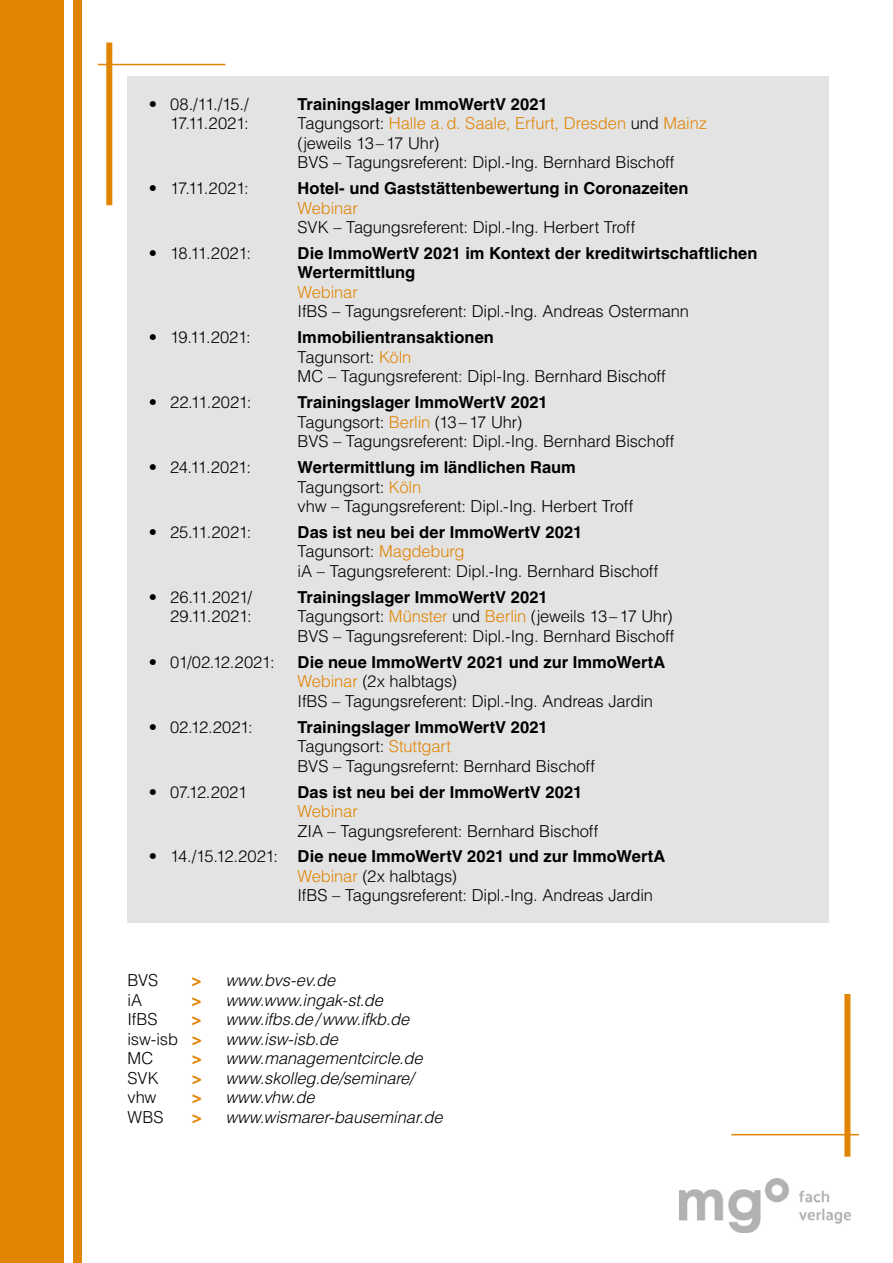
<style>
.page{position:relative;width:893px;height:1263px;background:#fff}
.page>*{position:absolute;margin:0;border:0;box-sizing:border-box;transform-origin:0 0}
.t1{font:300 16.5px/19.5px "Helvetica LT Std";letter-spacing:-.01em;color:#000}
.t2{font:700 16.5px/19.5px "Helvetica LT Std";color:#000}
.t3{font:italic 300 16.5px/19.5px "Helvetica LT Std";letter-spacing:-.01em;color:#000}
.t4{font:300 16.5px "Helvetica LT Std";letter-spacing:-.01em;color:#e18404}
.s1{color:#e18404}
.s2{font-weight:700}
.s3{font-weight:900;font-style:normal;color:#e18404}
.s4{font-style:normal}
</style>
<div class="page">
<div style="left:73px;top:0;width:9px;height:1263px;background:#e18404"></div>
<div style="left:0;top:0;width:64px;height:1263px;background:#e18404"></div>
<img style="left:679px;top:1178px;width:171px;height:55px">
<hr style="left:731px;top:1134px;width:128px;height:1px;background:#e18404">
<div style="left:844px;top:994px;width:6px;height:163px;background:#e18404"></div>
<hr style="left:98px;top:64px;width:127px;height:1px;background:#e18404">
<div style="left:106px;top:43px;width:6px;height:162px;background:#e18404"></div>
<div style="left:128px;top:77px;width:701px;height:846px;background:#e3e3e3"></div>
<p class="t1" style="left:149px;top:94px;width:101px">• 08./11./15./</p>
<p class="t2" style="left:298px;top:94px;width:251px">Trainingslager ImmoWertV 2021</p>
<p class="t1" style="left:170px;top:113px;width:80px">17.11.2021:</p>
<p class="t1" style="left:298px;top:113px;width:411px">Tagungsort: <span class="s1">Halle a.d. Saale, Erfurt, Dresden</span> und <span class="s1">Mainz </span>(jeweils 13–17 Uhr)<br>BVS – Tagungsreferent: Dipl.-Ing. Bernhard Bischoff</p>
<p class="t1" style="left:149px;top:178px;width:101px">• 17.11.2021:</p>
<p class="t2" style="left:298px;top:178px;width:392px">Hotel- und Gaststättenbewertung in Coronazeiten</p>
<p class="t4" style="left:298px;top:197px;width:62px">Webinar</p>
<p class="t1" style="left:298px;top:217px;width:339px">SVK – Tagungsreferent: Dipl.-Ing. Herbert Troff</p>
<p class="t1" style="left:149px;top:243px;width:104px">• 18.11.2021:</p>
<p class="t2" style="left:298px;top:243px;width:461px">Die ImmoWertV 2021 im Kontext der kreditwirtschaftlichen<br>Wertermittlung</p>
<p class="t4" style="left:298px;top:282px;width:62px">Webinar</p>
<p class="t1" style="left:298px;top:302px;width:393px">IfBS – Tagungsreferent: Dipl.-Ing. Andreas Ostermann</p>
<p class="t1" style="left:149px;top:328px;width:103px">• 19.11.2021:</p>
<p class="t1" style="left:298px;top:328px;width:370px"><span class="s2">Immobilientransaktionen<br></span>Tagunsort: <span class="s1">Köln<br></span>MC – Tagungsreferent: Dipl-Ing. Bernhard Bischoff</p>
<p class="t1" style="left:149px;top:392px;width:104px">• 22.11.2021:</p>
<p class="t1" style="left:298px;top:392px;width:378px"><span class="s2">Trainingslager ImmoWertV 2021<br></span>Tagungsort: <span class="s1">Berlin</span> (13–17 Uhr)<br>BVS – Tagungsreferent: Dipl.-Ing. Bernhard Bischoff</p>
<p class="t1" style="left:149px;top:457px;width:104px">• 24.11.2021:</p>
<p class="t1" style="left:298px;top:457px;width:337px"><span class="s2">Wertermittlung im ländlichen Raum<br></span>Tagungsort: <span class="s1">Köln<br></span>vhw – Tagungsreferent: Dipl.-Ing. Herbert Troff</p>
<p class="t1" style="left:149px;top:522px;width:104px">• 25.11.2021:</p>
<p class="t1" style="left:298px;top:522px;width:362px"><span class="s2">Das ist neu bei der ImmoWertV 2021<br></span>Tagunsort: <span class="s1">Magdeburg<br></span>iA – Tagungsreferent: Dipl.-Ing. Bernhard Bischoff</p>
<p class="t1" style="left:149px;top:587px;width:105px">• 26.11.2021/</p>
<p class="t2" style="left:298px;top:587px;width:251px">Trainingslager ImmoWertV 2021</p>
<p class="t1" style="left:170px;top:607px;width:83px">29.11.2021:</p>
<p class="t1" style="left:298px;top:607px;width:378px">Tagungsort: <span class="s1">Münster</span> und <span class="s1">Berlin</span> (jeweils 13–17 Uhr)<br>BVS – Tagungsreferent: Dipl.-Ing. Bernhard Bischoff</p>
<p class="t1" style="left:149px;top:652px;width:127px">• 01/02.12.2021:</p>
<p class="t1" style="left:298px;top:652px;width:369px"><span class="s2">Die neue ImmoWertV 2021 und zur ImmoWertA<br></span><span class="s1">Webinar</span> (2x halbtags)<br>IfBS – Tagungsreferent: Dipl.-Ing. Andreas Jardin</p>
<p class="t1" style="left:149px;top:717px;width:105px">• 02.12.2021:</p>
<p class="t1" style="left:298px;top:717px;width:299px"><span class="s2">Trainingslager ImmoWertV 2021<br></span>Tagungsort: <span class="s1">Stuttgart<br></span>BVS – Tagungsrefernt: Bernhard Bischoff</p>
<p class="t1" style="left:149px;top:782px;width:100px">• 07.12.2021</p>
<p class="t2" style="left:298px;top:782px;width:286px">Das ist neu bei der ImmoWertV 2021</p>
<p class="t4" style="left:298px;top:801px;width:62px">Webinar</p>
<p class="t1" style="left:298px;top:821px;width:302px">ZIA – Tagungsreferent: Bernhard Bischoff</p>
<p class="t1" style="left:298px;top:847px;width:369px;text-indent:-149px">• 14./15.12.2021: <span class="s2">Die neue ImmoWertV 2021 und zur ImmoWertA<br></span><span class="s1">Webinar</span> (2x halbtags)<br>IfBS – Tagungsreferent: Dipl.-Ing. Andreas Jardin</p>
<p class="t1" style="left:128px;top:970px;width:32px">BVS</p>
<p class="t3" style="left:191px;top:970px;width:145px"><span class="s3">&gt;</span> www.bvs-ev.de</p>
<p class="t1" style="left:128px;top:990px;width:16px">iA</p>
<p class="t3" style="left:191px;top:990px;width:193px"><span class="s3">&gt;</span> www.www.ingak-st.de</p>
<p class="t1" style="left:128px;top:1009px;width:32px">IfBS</p>
<p class="t3" style="left:128px;top:1009px;width:283px;text-indent:64px"><span class="s3">&gt;</span> www.ifbs.de/www.ifkb.de <span class="s4">isw-isb</span> <span class="s3">&gt;</span></p>
<p class="t3" style="left:225px;top:1029px;width:114px">www.isw-isb.de</p>
<p class="t1" style="left:128px;top:1048px;width:27px">MC</p>
<p class="t3" style="left:191px;top:1048px;width:233px"><span class="s3">&gt;</span> www.managementcircle.de</p>
<p class="t1" style="left:128px;top:1068px;width:33px">SVK</p>
<p class="t3" style="left:191px;top:1068px;width:224px"><span class="s3">&gt;</span> www.skolleg.de/seminare/</p>
<p class="t1" style="left:128px;top:1087px;width:31px">vhw</p>
<p class="t3" style="left:191px;top:1087px;width:125px"><span class="s3">&gt;</span> www.vhw.de</p>
<p class="t1" style="left:128px;top:1107px;width:38px">WBS</p>
<p class="t3" style="left:191px;top:1107px;width:253px"><span class="s3">&gt;</span> www.wismarer-bauseminar.de</p>
</div>
